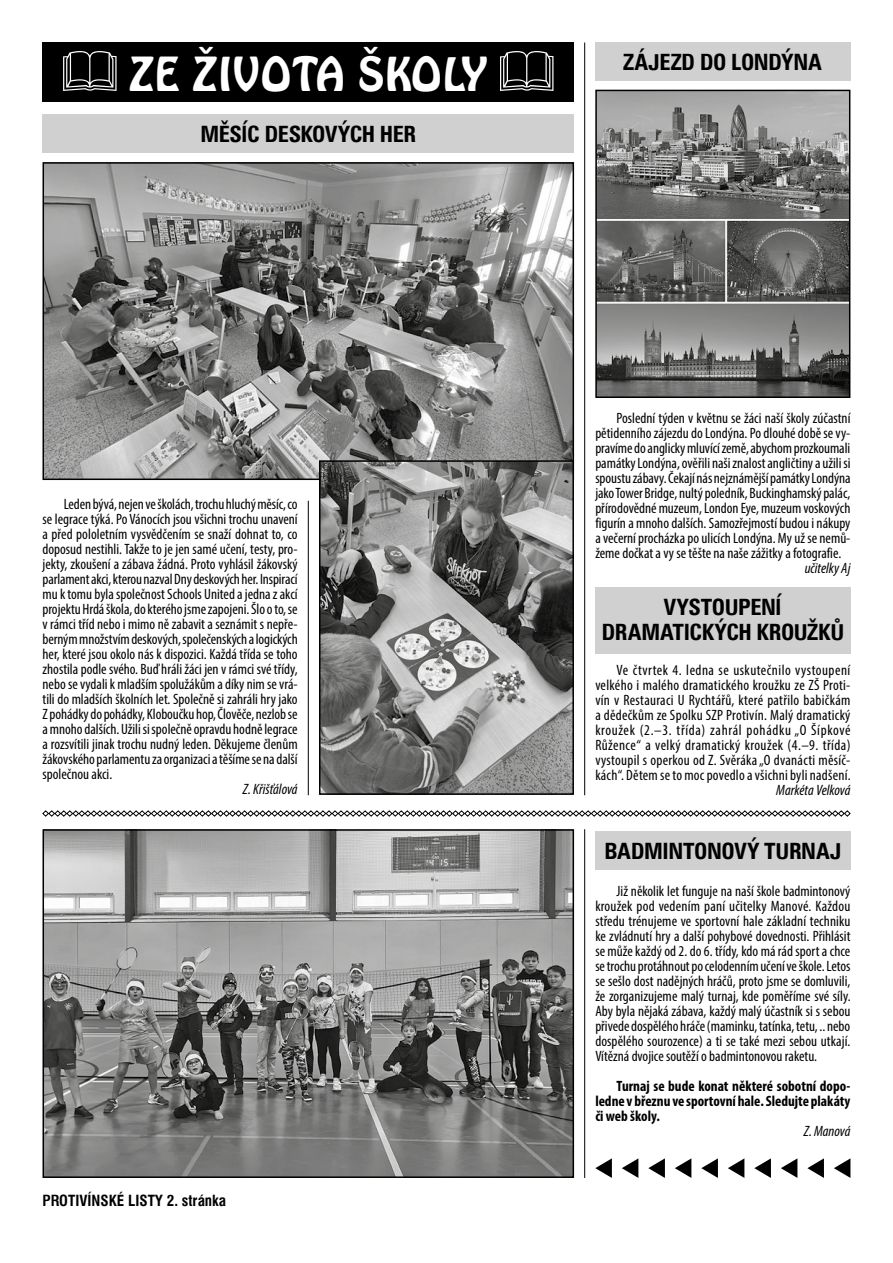
<style>
.page{position:relative;width:893px;height:1263px;background:#fff}
.page>*{position:absolute;margin:0;border:0;box-sizing:border-box;transform-origin:0 0}
.t1{font:45px "Hobo AT";color:#fff}
.t2{font:700 condensed 22.5px/25.5px "Zurich AT";letter-spacing:-.02em;color:#000;text-align:center}
.t3{font:condensed 15px/15px "Myriad Pro";color:#000;text-align:justify}
.t4{font:700 condensed 15px/15px "Myriad Pro";color:#000;text-align:justify}
.t5{font:italic condensed 15px "Myriad Pro";color:#000}
.t6{font:700 condensed 15px "Swiss 721 AT";color:#000}
</style>
<div class="page">
<div style="left:43px;top:43px;width:531px;height:59px;background:#000"></div>
<svg style="left:63px;top:51px;width:54px;height:40px"></svg>
<svg style="left:500px;top:51px;width:53px;height:40px"></svg>
<div style="left:43px;top:115px;width:531px;height:38px;background:#d0d0d0"></div>
<div style="left:595px;top:43px;width:255px;height:38px;background:#d0d0d0"></div>
<img style="left:46px;top:165px;width:525px;height:312px">
<div style="left:43px;top:162px;width:531px;height:318px;border:2px solid #000"></div>
<img style="left:322px;top:463px;width:249px;height:329px">
<div style="left:319px;top:460px;width:255px;height:335px;border:2px solid #000"></div>
<img style="left:598px;top:93px;width:249px;height:302px">
<div style="left:595px;top:90px;width:255px;height:308px;border:2px solid #000"></div>
<img style="left:46px;top:832px;width:525px;height:343px">
<div style="left:43px;top:829px;width:531px;height:349px;border:2px solid #000"></div>
<div style="left:595px;top:587px;width:255px;height:66px;background:#d0d0d0"></div>
<svg style="left:42px;top:810px;width:809px;height:7px"></svg>
<svg style="left:834px;top:1158px;width:16px;height:20px"></svg>
<svg style="left:807px;top:1158px;width:17px;height:20px"></svg>
<svg style="left:781px;top:1158px;width:16px;height:20px"></svg>
<svg style="left:754px;top:1158px;width:17px;height:20px"></svg>
<svg style="left:728px;top:1158px;width:16px;height:20px"></svg>
<svg style="left:701px;top:1158px;width:17px;height:20px"></svg>
<svg style="left:675px;top:1158px;width:16px;height:20px"></svg>
<svg style="left:648px;top:1158px;width:17px;height:20px"></svg>
<svg style="left:622px;top:1158px;width:16px;height:20px"></svg>
<svg style="left:595px;top:1158px;width:17px;height:20px"></svg>
<div style="left:595px;top:831px;width:255px;height:38px;background:#d0d0d0"></div>
<hr style="left:584px;top:43px;width:1px;height:752px;background:#000">
<hr style="left:584px;top:829px;width:1px;height:349px;background:#000">
<hr style="left:308px;top:501px;width:1px;height:294px;background:#000">
<h1 class="t1" style="left:129px;top:47px;width:360px">ZE ŽIVOTA ŠKOLY</h1>
<h2 class="t2" style="left:200px;top:121px;width:217px">MĚSÍC DESKOVÝCH HER</h2>
<h2 class="t2" style="left:624px;top:49px;width:200px">ZÁJEZD DO LONDÝNA</h2>
<p class="t3" style="left:43px;top:497px;width:257px;text-indent:21px">Leden bývá, nejen ve školách, trochu hluchý měsíc, co se legrace týká. Po Vánocích jsou všichni trochu unavení a před pololetním vysvědčením se snaží dohnat to, co doposud nestihli. Takže to je jen samé učení, testy, pro&shy;jekty, zkoušení a zábava žádná. Proto vyhlásil žákovský parlament akci, kterou nazval Dny deskových her. Inspirací mu k tomu byla společnost Schools United a jedna z akcí projektu Hrdá škola, do kterého jsme zapojeni. Šlo o to, se v rámci tříd nebo i mimo ně zabavit a seznámit s nepře&shy;berným množstvím deskových, společenských a logických her, které jsou okolo nás k dispozici. Každá třída se toho zhostila podle svého. Buď hráli žáci jen v rámci své třídy, nebo se vydali k mladším spolužákům a díky nim se vrá&shy;tili do mladších školních let. Společně si zahráli hry jako Z pohádky do pohádky, Kloboučku hop, Člověče, nezlob se a mnoho dalších. Užili si společně opravdu hodně legrace a rozsvítili jinak trochu nudný leden. Děkujeme členům žákovského parlamentu za organizaci a těšíme se na další společnou akci.</p>
<p class="t5" style="left:243px;top:780px;width:56px">Z. Křišťálová</p>
<p class="t6" style="left:42px;top:1192px;width:185px">PROTIVÍNSKÉ LISTY 2. stránka</p>
<p class="t3" style="left:595px;top:410px;width:257px;text-indent:21px">Poslední týden v květnu se žáci naší školy zúčastní pětidenního zájezdu do Londýna. Po dlouhé době se vy&shy;pravíme do anglicky mluvící země, abychom prozkoumali památky Londýna, ověřili naši znalost angličtiny a užili si spoustu zábavy. Čekají nás nejznámější památky Londýna jako Tower Bridge, nultý poledník, Buckinghamský palác, přírodovědné muzeum, London Eye, muzeum voskových figurín a mnoho dalších. Samozřejmostí budou i nákupy a večerní procházka po ulicích Londýna. My už se nemů&shy;žeme dočkat a vy se těšte na naše zážitky a fotografie.</p>
<p class="t5" style="left:805px;top:559px;width:47px">učitelky Aj</p>
<h2 class="t2" style="left:601px;top:594px;width:244px">VYSTOUPENÍ<br>DRAMATICKÝCH KROUŽKŮ</h2>
<p class="t3" style="left:595px;top:662px;width:257px;text-indent:21px">Ve čtvrtek 4. ledna se uskutečnilo vystoupení velkého i malého dramatického kroužku ze ZŠ Proti&shy;vín v Restauraci U Rychtářů, které patřilo babičkám a dědečkům ze Spolku SZP Protivín. Malý dramatický kroužek (2.–3. třída) zahrál pohádku „O Šípkové Růžence“ a velký dramatický kroužek (4.–9. třída) vystoupil s operkou od Z. Svěráka „O dvanácti měsíč&shy;kách“. Dětem se to moc povedlo a všichni byli nadšení.</p>
<p class="t5" style="left:776px;top:781px;width:76px">Markéta Velková</p>
<h2 class="t2" style="left:604px;top:838px;width:239px">BADMINTONOVÝ TURNAJ</h2>
<p class="t3" style="left:595px;top:883px;width:257px;text-indent:21px">Již několik let funguje na naší škole badmintonový kroužek pod vedením paní učitelky Manové. Každou středu trénujeme ve sportovní hale základní techniku ke zvládnutí hry a další pohybové dovednosti. Přihlásit se může každý od 2. do 6. třídy, kdo má rád sport a chce se trochu protáhnout po celodenním učení ve škole. Letos se sešlo dost nadějných hráčů, proto jsme se domluvili, že zorganizujeme malý turnaj, kde poměříme své síly.<br>Aby byla nějaká zábava, každý malý účastník si s sebou přivede dospělého hráče (maminku, tatínka, tetu, .. nebo dospělého sourozence) a ti se také mezi sebou utkají.<br>Vítězná dvojice soutěží o badmintonovou raketu.</p>
<p class="t4" style="left:595px;top:1078px;width:257px;text-indent:21px">Turnaj se bude konat některé sobotní dopo&shy;ledne v březnu ve sportovní hale. Sledujte plakáty či web školy.</p>
<p class="t5" style="left:804px;top:1122px;width:48px">Z. Manová</p>
</div>
